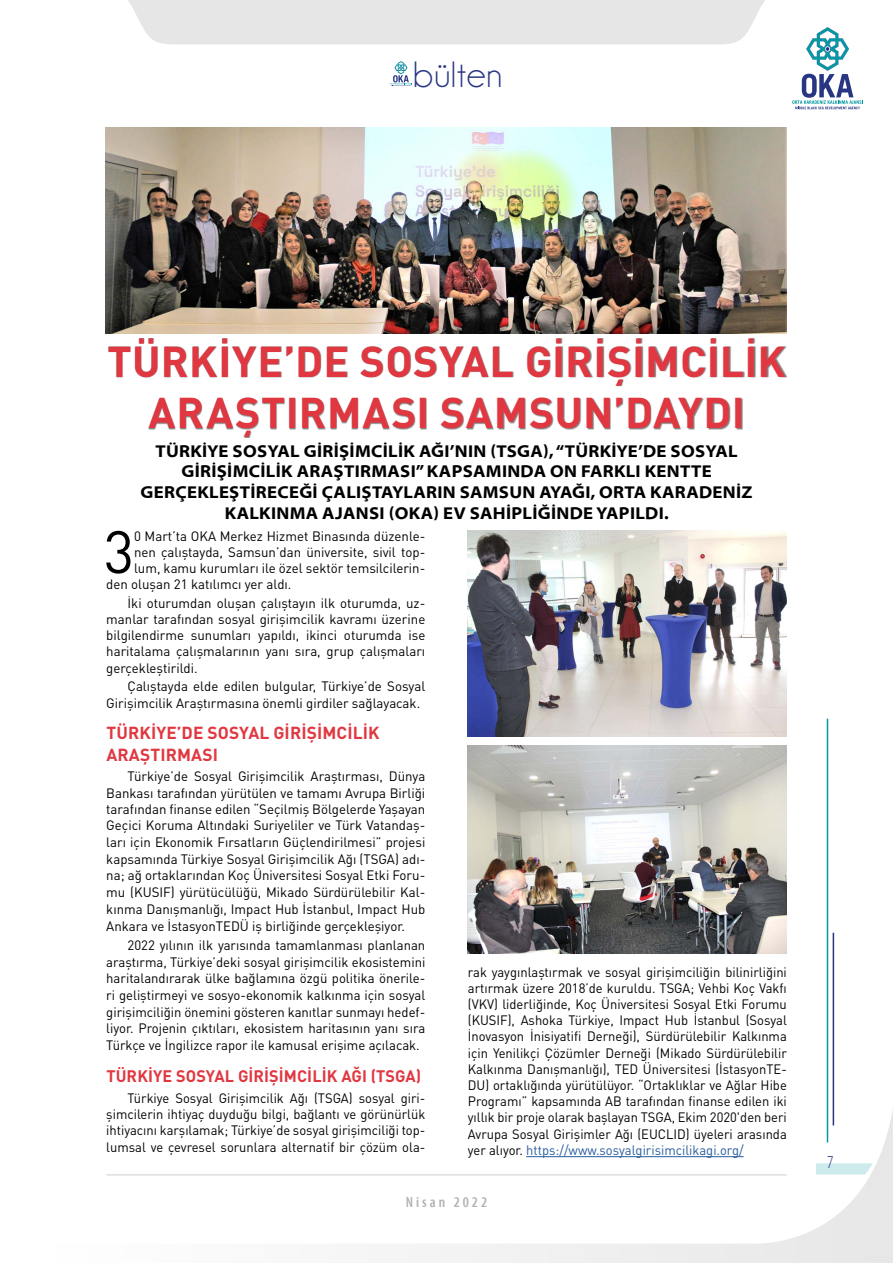
<style>
.page{position:relative;width:893px;height:1263px;background:#fff}
.page>*{position:absolute;margin:0;border:0;box-sizing:border-box;transform-origin:0 0}
.t1{font:58.95px "DIN Pro";color:#000}
.t2{font:700 42.45px/51px "DIN Pro";letter-spacing:.01em;color:#e13740;text-align:center}
.t3{font:36.9px "Champagne&Limousines";letter-spacing:.02em;color:#283583}
.t4{font:300 condensed 18px "Myriad Pro";color:#283583}
.t5{font:700 semi-expanded 17.25px/20.7px "Myriad Pro";letter-spacing:.015em;color:#000;text-align:center}
.t6{font:700 17.25px/21.6px "DIN Pro";letter-spacing:.005em;color:#e13740}
.t7{font:700 16.5px "DIN Pro";letter-spacing:.005em;color:#e13740}
.t8{font:600 condensed 15px "Myriad Pro";letter-spacing:.2em;color:#b3b2b2}
.t9{font:13.5px/16.6px "DIN Pro";color:#000;text-align:justify}
.t10{font:13.5px/16.2px "DIN Pro";color:#000;text-align:justify;scale:.96 1}
.s1{color:#275b9b}
</style>
<div class="page">
<svg style="left:106px;top:1053px;width:787px;height:210px"></svg>
<svg style="left:816px;top:1163px;width:57px;height:11px"></svg>
<hr style="left:827px;top:719px;width:1px;height:423px;background:#009aa3">
<hr style="left:833px;top:933px;width:1px;height:192px;background:#283583">
<hr style="left:106px;top:1174px;width:681px;height:1px;background:#000">
<svg style="left:128px;top:0;width:735px;height:109px"></svg>
<hr style="left:526px;top:1156px;width:218px;height:1px;background:#275b9b">
<div style="left:109px;top:338px;width:678px;height:100px;background:#000;opacity:.5"></div>
<img style="left:106px;top:128px;width:680px;height:206px">
<img style="left:468px;top:530px;width:319px;height:207px">
<img style="left:468px;top:745px;width:319px;height:208px">
<h3 class="t3" style="left:413px;top:56px;width:91px">bülten</h3>
<h2 class="t2" style="left:107px;top:335px;width:680px">TÜRKIYE’DE SOSYAL GIRIŞIMCILIK<br>ARAŞTIRMASI SAMSUN’DAYDI</h2>
<p class="t5" style="left:141px;top:440px;width:613px">TÜRKIYE SOSYAL GIRIŞIMCILIK AĞI’NIN (TSGA), “TÜRKIYE’DE SOSYAL GIRIŞIMCILIK ARAŞTIRMASI” KAPSAMINDA ON FARKLI KENTTE GERÇEKLEŞTIRECEĞI ÇALIŞTAYLARIN SAMSUN AYAĞI, ORTA KARADENIZ KALKINMA AJANSI (OKA) EV SAHIPLIĞINDE YAPILDI.</p>
<h1 class="t1" style="left:104px;top:515px;width:32px">3</h1>
<p class="t9" style="left:134px;top:527px;width:293px">0 Mart’ta OKA Merkez Hizmet Binasında düzenle-</p>
<p class="t9" style="left:134px;top:543px;width:293px">nen çalıştayda, Samsun’dan üniversite, sivil top-</p>
<p class="t9" style="left:134px;top:560px;width:293px">lum, kamu kurumları ile özel sektör temsilcilerin-</p>
<p class="t9" style="left:106px;top:576px;width:187px">den oluşan 21 katılımcı yer aldı.</p>
<p class="t9" style="left:106px;top:594px;width:321px;line-height:16.2px;text-indent:21px">İki oturumdan oluşan çalıştayın ilk oturumda, uz&shy;manlar tarafından sosyal girişimcilik kavramı üzerine bilgilendirme sunumları yapıldı, ikinci oturumda ise haritalama çalışmalarının yanı sıra, grup çalışmaları gerçekleştirildi.</p>
<p class="t9" style="left:106px;top:677px;width:320px;line-height:17.1px;text-indent:21px">Çalıştayda elde edilen bulgular, Türkiye’de Sosyal<br>Girişimcilik Araştırmasına önemli girdiler sağlayacak.</p>
<p class="t6" style="left:106px;top:722px;width:275px">TÜRKIYE’DE SOSYAL GIRIŞIMCILIK<br>ARAŞTIRMASI</p>
<p class="t9" style="left:106px;top:768px;width:321px;text-indent:21px">Türkiye’de Sosyal Girişimcilik Araştırması, Dünya Bankası tarafından yürütülen ve tamamı Avrupa Birliği tarafından finanse edilen “Seçilmiş Bölgelerde Yaşayan Geçici Koruma Altındaki Suriyeliler ve Türk Vatandaş&shy;ları için Ekonomik Fırsatların Güçlendirilmesi” projesi kapsamında Türkiye Sosyal Girişimcilik Ağı (TSGA) adı&shy;na; ağ ortaklarından Koç Üniversitesi Sosyal Etki Foru&shy;mu (KUSIF) yürütücülüğü, Mikado Sürdürülebilir Kal&shy;kınma Danışmanlığı, Impact Hub İstanbul, Impact Hub Ankara ve İstasyonTEDÜ iş birliğinde gerçekleşiyor.</p>
<p class="t9" style="left:106px;top:936px;width:321px;text-indent:21px">2022 yılının ilk yarısında tamamlanması planlanan araştırma, Türkiye’deki sosyal girişimcilik ekosistemini haritalandırarak ülke bağlamına özgü politika önerile&shy;ri geliştirmeyi ve sosyo-ekonomik kalkınma için sosyal girişimciliğin önemini gösteren kanıtlar sunmayı hedef&shy;liyor. Projenin çıktıları, ekosistem haritasının yanı sıra Türkçe ve İngilizce rapor ile kamusal erişime açılacak.</p>
<p class="t7" style="left:106px;top:1065px;width:316px">TÜRKIYE SOSYAL GIRIŞIMCILIK AĞI (TSGA)</p>
<p class="t10" style="left:106px;top:1090px;width:334px;text-indent:21px">Türkiye Sosyal Girişimcilik Ağı (TSGA) sosyal giri&shy;şimcilerin ihtiyaç duyduğu bilgi, bağlantı ve görünürlük ihtiyacını karşılamak; Türkiye’de sosyal girişimciliği top&shy;lumsal ve çevresel sorunlara alternatif bir çözüm ola-</p>
<p class="t10" style="left:468px;top:963px;width:334px">rak yaygınlaştırmak ve sosyal girişimciliğin bilinirliğini artırmak üzere 2018’de kuruldu. TSGA; Vehbi Koç Vakfı (VKV) liderliğinde, Koç Üniversitesi Sosyal Etki Forumu (KUSIF), Ashoka Türkiye, Impact Hub İstanbul (Sosyal İnovasyon İnisiyatifi Derneği), Sürdürülebilir Kalkınma için Yenilikçi Çözümler Derneği (Mikado Sürdürülebilir Kalkınma Danışmanlığı), TED Üniversitesi (İstasyonTE-DU) ortaklığında yürütülüyor. “Ortaklıklar ve Ağlar Hibe Programı” kapsamında AB tarafından finanse edilen iki yıllık bir proje olarak başlayan TSGA, Ekim 2020'den beri Avrupa Sosyal Girişimler Ağı (EUCLID) üyeleri arasında yer alıyor. <span class="s1">https://www.sosyalgirisimcilikagi.org/</span></p>
<p class="t8" style="left:406px;top:1194px;width:83px">Nisan 2022</p>
<h3 class="t4" style="left:827px;top:1153px;width:8px">7</h3>
</div>
